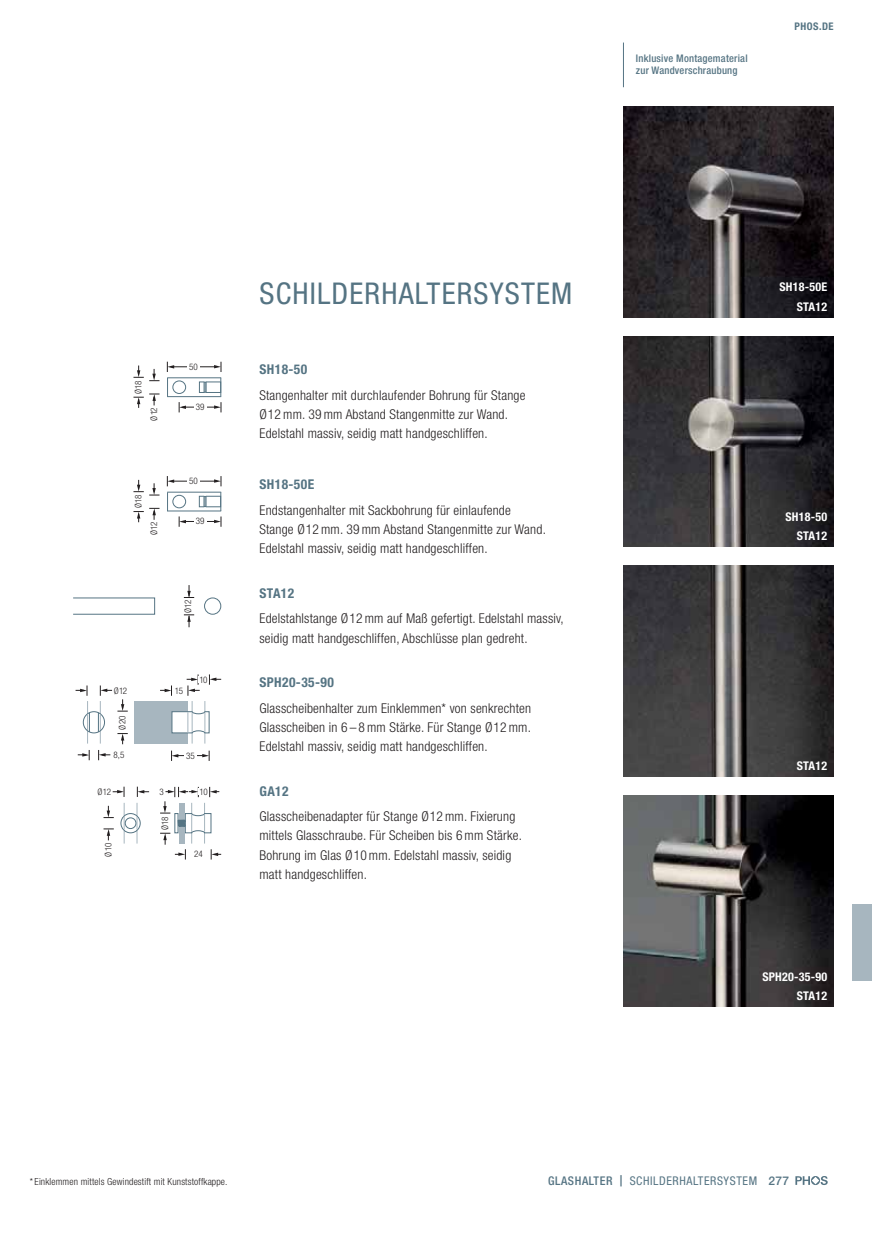
<style>
.page{position:relative;width:872px;height:1234px;background:#fff}
.page>*{position:absolute;margin:0;border:0;box-sizing:border-box;transform-origin:0 0}
.t1{font:condensed 30px "Helvetica Neue LT Std";letter-spacing:.04em;color:#557483}
.t2{font:300 condensed 13.5px/19.2px "Helvetica Neue LT Std";letter-spacing:.015em;color:#231f20}
.t3{font:700 condensed 13.5px "Helvetica Neue LT Std";letter-spacing:.03em;color:#557483}
.t4{font:700 condensed 12px/19.2px "Helvetica Neue LT Std";letter-spacing:.02em;color:#fff;text-align:right}
.t5{font:condensed 12px "Helvetica Neue LT Std";letter-spacing:.05em;color:#557483}
.t6{font:500 12px "Helvetica Neue LT Std";color:#557483}
.t7{font:500 condensed 10.5px/12.8px "Helvetica Neue LT Std";letter-spacing:.02em;color:#557483}
.t8{font:700 condensed 10.5px "Helvetica Neue LT Std";letter-spacing:.05em;color:#557483}
.t9{font:300 condensed 9.75px "Helvetica Neue LT Std";letter-spacing:.015em;color:#231f20}
.t10{font:300 condensed 9px "Helvetica Neue LT Std";letter-spacing:-.05em;color:#231f20}
.s1{font-weight:500}
.s2{font-weight:500;font-stretch:normal;font-size:11.25px}
</style>
<div class="page">
<img style="left:623px;top:106px;width:210px;height:211px">
<img style="left:623px;top:336px;width:210px;height:210px">
<img style="left:623px;top:795px;width:210px;height:211px">
<img style="left:623px;top:566px;width:210px;height:210px">
<div style="left:204px;top:597px;width:17px;height:17px;border:1px solid #557483;border-radius:50%"></div>
<svg style="left:184px;top:585px;width:10px;height:13px"></svg>
<svg style="left:184px;top:614px;width:10px;height:13px"></svg>
<svg style="left:209px;top:674px;width:12px;height:10px"></svg>
<svg style="left:171px;top:750px;width:39px;height:10px"></svg>
<svg style="left:76px;top:685px;width:12px;height:10px"></svg>
<svg style="left:187px;top:674px;width:13px;height:21px"></svg>
<svg style="left:160px;top:685px;width:12px;height:10px"></svg>
<svg style="left:78px;top:750px;width:12px;height:10px"></svg>
<div style="left:184px;top:752px;width:13px;height:7px;background:#fff"></div>
<div style="left:198px;top:676px;width:10px;height:6px;background:#fff"></div>
<div style="left:135px;top:701px;width:53px;height:42px;background:#a7b6bf"></div>
<hr style="left:87px;top:701px;width:1px;height:42px;background:#a7b6bf">
<hr style="left:205px;top:701px;width:1px;height:42px;background:#a7b6bf">
<hr style="left:192px;top:701px;width:1px;height:42px;background:#a7b6bf">
<div style="left:83px;top:711px;width:22px;height:22px;border:1px solid #557483;border-radius:50%"></div>
<svg style="left:171px;top:710px;width:39px;height:23px"></svg>
<svg style="left:87px;top:712px;width:3px;height:19px"></svg>
<svg style="left:98px;top:685px;width:30px;height:75px"></svg>
<svg style="left:137px;top:786px;width:12px;height:10px"></svg>
<svg style="left:103px;top:805px;width:11px;height:13px"></svg>
<svg style="left:113px;top:786px;width:12px;height:10px"></svg>
<svg style="left:103px;top:828px;width:11px;height:12px"></svg>
<hr style="left:137px;top:802px;width:1px;height:41px;background:#a7b6bf">
<hr style="left:124px;top:802px;width:1px;height:41px;background:#a7b6bf">
<svg style="left:121px;top:813px;width:19px;height:19px"></svg>
<div style="left:121px;top:813px;width:20px;height:20px;border:1px solid #557483;border-radius:50%"></div>
<svg style="left:124px;top:816px;width:1px;height:13px"></svg>
<svg style="left:137px;top:816px;width:1px;height:13px"></svg>
<div style="left:125px;top:817px;width:11px;height:11px;border:1px solid #557483;border-radius:50%"></div>
<svg style="left:160px;top:786px;width:61px;height:73px"></svg>
<hr style="left:182px;top:407px;width:34px;height:1px;background:#231f20">
<svg style="left:179px;top:402px;width:7px;height:10px"></svg>
<svg style="left:167px;top:361px;width:7px;height:11px"></svg>
<svg style="left:214px;top:402px;width:8px;height:10px"></svg>
<svg style="left:214px;top:361px;width:8px;height:11px"></svg>
<div style="left:194px;top:403px;width:12px;height:8px;background:#fff"></div>
<hr style="left:167px;top:377px;width:54px;height:1px;background:#557483">
<svg style="left:167px;top:378px;width:1px;height:18px"></svg>
<div style="left:172px;top:380px;width:14px;height:14px;border:1px solid #557483;border-radius:50%"></div>
<hr style="left:167px;top:396px;width:54px;height:1px;background:#557483">
<hr style="left:173px;top:366px;width:43px;height:1px;background:#231f20">
<div style="left:187px;top:363px;width:13px;height:8px;background:#fff"></div>
<svg style="left:133px;top:365px;width:26px;height:16px"></svg>
<svg style="left:133px;top:393px;width:26px;height:15px"></svg>
<svg style="left:199px;top:378px;width:22px;height:18px"></svg>
<svg style="left:133px;top:480px;width:26px;height:15px"></svg>
<svg style="left:133px;top:508px;width:26px;height:14px"></svg>
<hr style="left:182px;top:521px;width:34px;height:1px;background:#231f20">
<svg style="left:179px;top:516px;width:7px;height:10px"></svg>
<svg style="left:167px;top:476px;width:7px;height:10px"></svg>
<svg style="left:214px;top:476px;width:8px;height:10px"></svg>
<div style="left:194px;top:518px;width:12px;height:7px;background:#fff"></div>
<hr style="left:167px;top:491px;width:54px;height:1px;background:#557483">
<svg style="left:167px;top:492px;width:1px;height:18px"></svg>
<div style="left:172px;top:495px;width:14px;height:13px;border:1px solid #557483;border-radius:50%"></div>
<hr style="left:167px;top:510px;width:54px;height:1px;background:#557483">
<hr style="left:173px;top:481px;width:43px;height:1px;background:#231f20">
<div style="left:187px;top:477px;width:13px;height:8px;background:#fff"></div>
<svg style="left:199px;top:492px;width:23px;height:34px"></svg>
<hr style="left:623px;top:43px;width:1px;height:44px;background:#557483">
<svg style="left:795px;top:1176px;width:32px;height:8px"></svg>
<div style="left:853px;top:904px;width:19px;height:76px;background:#a7b6bf"></div>
<p class="t7" style="left:636px;top:53px;width:113px">Inklusive Montagematerial zur Wandverschraubung</p>
<p class="t8" style="left:794px;top:20px;width:41px">PHOS.DE</p>
<p class="t10" style="left:135px;top:394px;width:15px;rotate:-90deg">Ø 18</p>
<p class="t10" style="left:151px;top:421px;width:15px;rotate:-90deg">Ø 12</p>
<p class="t10" style="left:135px;top:508px;width:15px;rotate:-90deg">Ø 18</p>
<p class="t10" style="left:151px;top:535px;width:15px;rotate:-90deg">Ø 12</p>
<p class="t10" style="left:189px;top:363px;width:10px">50</p>
<p class="t10" style="left:196px;top:403px;width:10px">39</p>
<p class="t10" style="left:189px;top:477px;width:10px">50</p>
<p class="t10" style="left:196px;top:518px;width:10px">39</p>
<p class="t10" style="left:114px;top:687px;width:15px">Ø 12</p>
<p class="t10" style="left:119px;top:729px;width:16px;rotate:-90deg">Ø 20</p>
<p class="t10" style="left:114px;top:751px;width:12px">8,5</p>
<p class="t10" style="left:185px;top:613px;width:15px;rotate:-90deg">Ø 12</p>
<p class="t10" style="left:175px;top:687px;width:10px">15</p>
<p class="t10" style="left:199px;top:676px;width:10px">10</p>
<p class="t10" style="left:186px;top:752px;width:10px">35</p>
<p class="t10" style="left:98px;top:788px;width:15px">Ø 12</p>
<p class="t10" style="left:159px;top:788px;width:6px">3</p>
<p class="t10" style="left:200px;top:788px;width:10px">10</p>
<p class="t10" style="left:105px;top:856px;width:15px;rotate:-90deg">Ø 10</p>
<p class="t10" style="left:162px;top:829px;width:15px;rotate:-90deg">Ø 18</p>
<p class="t10" style="left:194px;top:850px;width:10px">24</p>
<h1 class="t1" style="left:259px;top:283px;width:314px">SCHILDERHALTERSYSTEM</h1>
<p class="t3" style="left:259px;top:362px;width:49px">SH18-50</p>
<p class="t2" style="left:259px;top:387px;width:267px">Stangenhalter mit durchlaufender Bohrung für Stange<br>Ø 12 mm. 39 mm Abstand Stangenmitte zur Wand.<br>Edelstahl massiv, seidig matt handgeschliffen.</p>
<p class="t3" style="left:259px;top:476px;width:56px">SH18-50E</p>
<p class="t2" style="left:259px;top:502px;width:288px">Endstangenhalter mit Sackbohrung für einlaufende<br>Stange Ø 12 mm. 39 mm Abstand Stangenmitte zur Wand.<br>Edelstahl massiv, seidig matt handgeschliffen.</p>
<p class="t3" style="left:259px;top:585px;width:36px">STA12</p>
<p class="t2" style="left:259px;top:610px;width:306px">Edelstahlstange Ø 12 mm auf Maß gefertigt. Edelstahl massiv, seidig matt handgeschliffen, Abschlüsse plan gedreht.</p>
<p class="t3" style="left:259px;top:674px;width:76px">SPH20-35-90</p>
<p class="t2" style="left:259px;top:699px;width:273px;text-align:justify">Glasscheibenhalter zum Einklemmen* von senkrechten Glasscheiben in 6 – 8 mm Stärke. Für Stange Ø 12 mm.<br>Edelstahl massiv, seidig matt handgeschliffen.</p>
<p class="t3" style="left:259px;top:783px;width:31px">GA12</p>
<p class="t2" style="left:259px;top:808px;width:264px">Glasscheibenadapter für Stange Ø 12 mm. Fixierung mittels Glasschraube. Für Scheiben bis 6 mm Stärke.<br>Bohrung im Glas Ø 10 mm. Edelstahl massiv, seidig matt handgeschliffen.</p>
<p class="t4" style="left:779px;top:278px;width:49px">SH18-50E<br>STA12</p>
<p class="t4" style="left:785px;top:507px;width:43px">SH18-50<br>STA12</p>
<p class="t4" style="left:797px;top:756px;width:32px">STA12</p>
<p class="t4" style="left:762px;top:966px;width:66px">SPH20-35-90<br>STA12</p>
<p class="t9" style="left:30px;top:1177px;width:199px">* Einklemmen mittels Gewindestift mit Kunststoffkappe.</p>
<p class="t5" style="left:548px;top:1176px;width:210px"><span class="s1">GLASHALTER</span> <span class="s2">|</span> SCHILDERHALTERSYSTEM</p>
<p class="t6" style="left:768px;top:1173px;width:22px">277</p>
</div>
